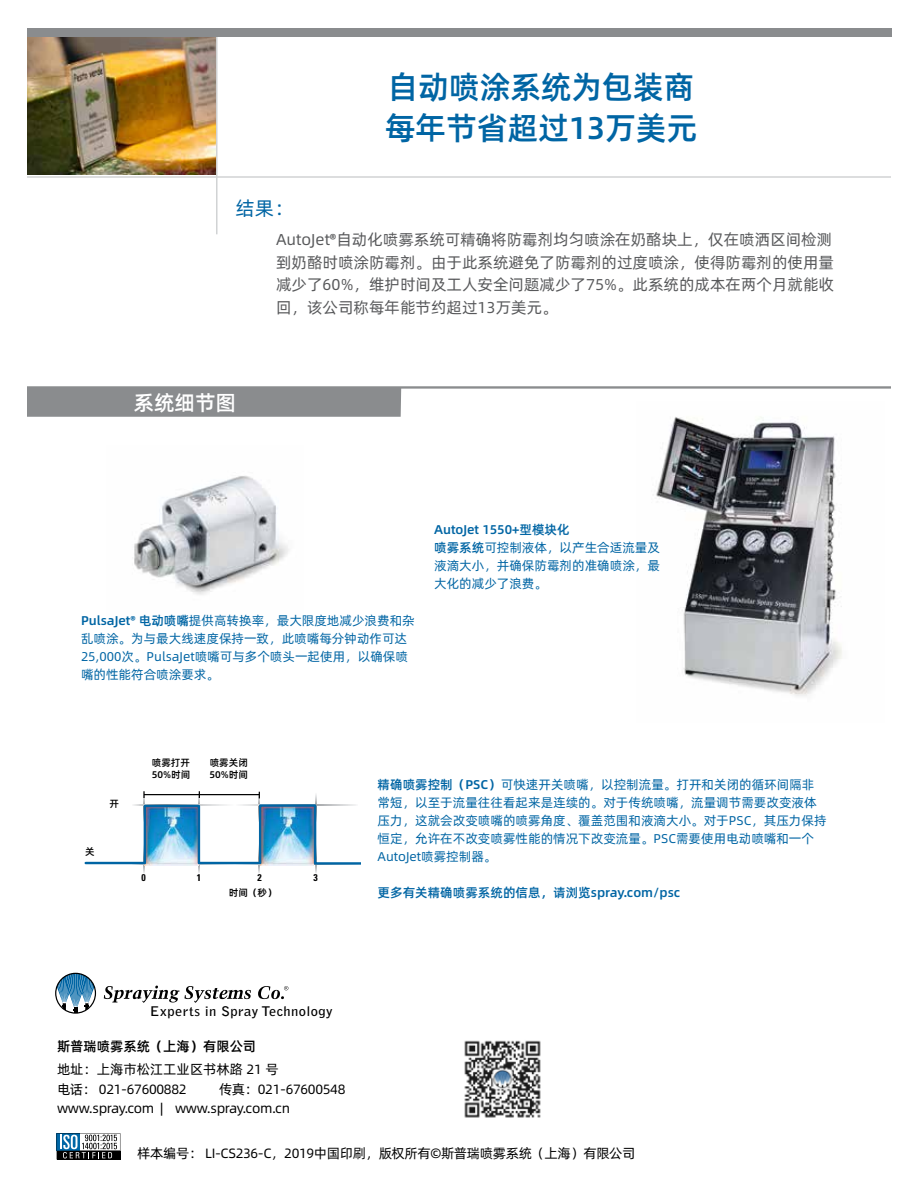
<style>
.page{position:relative;width:918px;height:1188px;background:#fff}
.page>*{position:absolute;margin:0;border:0;box-sizing:border-box;transform-origin:0 0}
.t1{font:31.5px/40.5px "Alibaba Pu Hui Ti M";letter-spacing:-.01em;color:#0065a4}
.t2{font:21px "Alibaba Pu Hui Ti M";letter-spacing:-.01em;color:#fff}
.t3{font:19.5px "Alibaba Pu Hui Ti R";color:#0065a4}
.t4{font:15.75px/22.5px "Alibaba Pu Hui Ti R";color:#58595b;text-align:justify}
.t5{font:13.5px/19.5px "Alibaba Pu Hui Ti R";letter-spacing:-.025em;color:#000}
.t6{font:13.5px/19.5px "Alibaba Pu Hui Ti R";color:#000}
.t7{font:13.5px "Alibaba Pu Hui Ti M";color:#000}
.t8{font:700 13.2px "Bell Gothic";letter-spacing:.025em;color:#000;scale:1.1 1}
.t9{font:12.75px/18px "Alibaba Pu Hui Ti R";color:#0065a4}
.t10{font:12.75px "Alibaba Pu Hui Ti M";color:#0065a4}
.t11{font:9.75px/11.7px "Alibaba Pu Hui Ti M";color:#000}
.t12{font:700 condensed 9.75px "Univers LT Std";color:#000}
.s1{font-family:"Alibaba Pu Hui Ti M"}
</style>
<div class="page">
<img style="left:27px;top:36px;width:189px;height:139px">
<hr style="left:216px;top:35px;width:2px;height:199px;background:#d1d3d4">
<hr style="left:27px;top:176px;width:864px;height:2px;background:#d1d3d4">
<div style="left:27px;top:28px;width:864px;height:8px;background:#8a8c8e"></div>
<svg style="left:27px;top:386px;width:864px;height:31px"></svg>
<svg style="left:84px;top:791px;width:276px;height:75px"></svg>
<img style="left:636px;top:402px;width:248px;height:294px">
<img style="left:134px;top:476px;width:155px;height:119px">
<svg style="left:55px;top:973px;width:41px;height:41px"></svg>
<svg style="left:104px;top:986px;width:147px;height:17px"></svg>
<svg style="left:258px;top:986px;width:30px;height:13px"></svg>
<svg style="left:57px;top:1133px;width:63px;height:26px"></svg>
<img style="left:464px;top:1040px;width:77px;height:78px">
<h1 class="t1" style="left:385px;top:65px;width:314px">自动喷涂系统为包装商每年节省超过13万美元</h1>
<h3 class="t3" style="left:236px;top:193px;width:59px">结果：</h3>
<p class="t4" style="left:276px;top:227px;width:560px">AutoJet®自动化喷雾系统可精确将防霉剂均匀喷涂在奶酪块上，仅在喷洒区间检测到奶酪时喷涂防霉剂。由于此系统避免了防霉剂的过度喷涂，使得防霉剂的使用量减少了60%，维护时间及工人安全问题减少了75%。此系统的成本在两个月就能收回，该公司称每年能节约超过13万美元。</p>
<h2 class="t2" style="left:134px;top:386px;width:104px">系统细节图</h2>
<p class="t9" style="left:81px;top:611px;width:335px"><span class="s1">PulsaJet® 电动喷嘴</span>提供高转换率，最大限度地减少浪费和杂乱喷涂。为与最大线速度保持一致，此喷嘴每分钟动作可达<br>25,000次。PulsaJet喷嘴可与多个喷头一起使用，以确保喷嘴的性能符合喷涂要求。</p>
<p class="t10" style="left:434px;top:520px;width:137px">AutoJet 1550+型模块化</p>
<p class="t9" style="left:434px;top:538px;width:227px;text-align:justify"><span class="s1">喷雾系统</span>可控制液体，以产生合适流量及液滴大小，并确保防霉剂的准确喷涂，最大化的减少了浪费。</p>
<p class="t11" style="left:85px;top:845px;width:11px">关</p>
<p class="t11" style="left:109px;top:797px;width:11px">开</p>
<p class="t11" style="left:152px;top:756px;width:40px">喷雾打开<br>50%时间</p>
<p class="t11" style="left:210px;top:756px;width:40px">喷雾关闭<br>50%时间</p>
<p class="t12" style="left:141px;top:872px;width:6px">0</p>
<p class="t12" style="left:197px;top:872px;width:6px">1</p>
<p class="t12" style="left:258px;top:872px;width:6px">2</p>
<p class="t12" style="left:313px;top:872px;width:6px">3</p>
<p class="t11" style="left:229px;top:886px;width:49px">时间（秒）</p>
<p class="t9" style="left:378px;top:775px;width:451px"><span class="s1">精确喷雾控制（PSC）</span>可快速开关喷嘴，以控制流量。打开和关闭的循环间隔非常短，以至于流量往往看起来是连续的。对于传统喷嘴，流量调节需要改变液体压力，这就会改变喷嘴的喷雾角度、覆盖范围和液滴大小。对于PSC，其压力保持恒定，允许在不改变喷雾性能的情况下改变流量。PSC需要使用电动喷嘴和一个AutoJet喷雾控制器。</p>
<p class="t10" style="left:378px;top:883px;width:304px">更多有关精确喷雾系统的信息，请浏览spray.com/psc</p>
<p class="t8" style="left:150px;top:1003px;width:168px">Experts in Spray Technology</p>
<p class="t7" style="left:57px;top:1036px;width:201px">斯普瑞喷雾系统（上海）有限公司</p>
<p class="t6" style="left:57px;top:1059px;width:223px">地址：上海市松江工业区书林路 21 号电话： 021-67600882</p>
<p class="t5" style="left:57px;top:1078px;width:290px;text-indent:162px">传真：021-67600548 www.spray.com | www.spray.com.cn</p>
<p class="t5" style="left:137px;top:1143px;width:500px">样本编号： LI-CS236-C，2019中国印刷，版权所有©斯普瑞喷雾系统（上海）有限公司</p>
</div>
